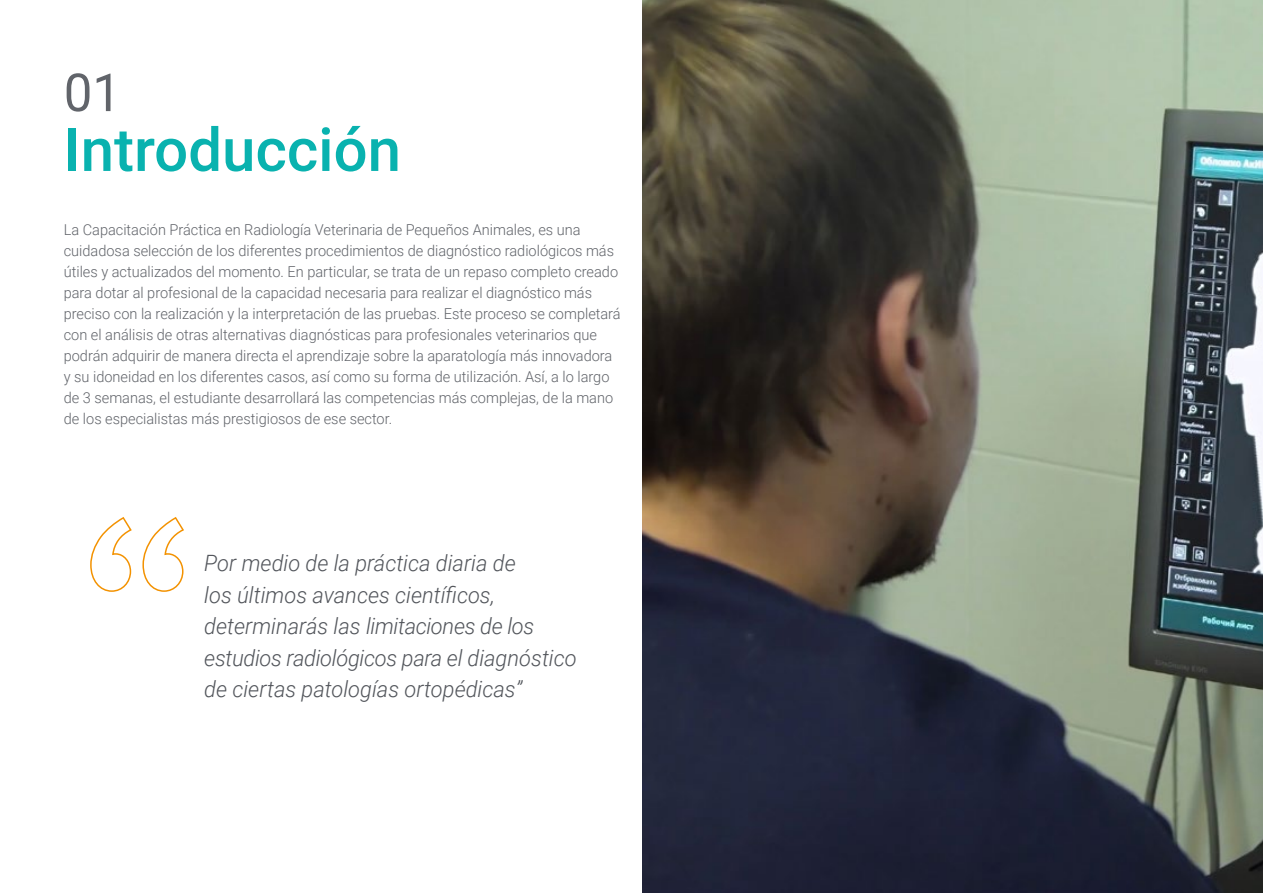
<style>
.page{position:relative;width:1263px;height:893px;background:#fff}
.page>*{position:absolute;margin:0;border:0;box-sizing:border-box;transform-origin:0 0}
.t1{font:500 60px "Roboto";color:#09b2af}
.t2{font:52.5px "Roboto";color:#61646a}
.t3{font:italic 300 22.5px/31.5px "Roboto";color:#52555b}
.t4{font:300 15px/21px "Roboto";color:#61646a}
</style>
<div class="page">
<svg style="left:90px;top:517px;width:94px;height:75px"></svg>
<img style="left:642px;top:0;width:621px;height:893px">
<h2 class="t2" style="left:64px;top:56px;width:59px">01</h2>
<h1 class="t1" style="left:64px;top:108px;width:339px">Introducción</h1>
<p class="t4" style="left:64px;top:218px;width:558px">La Capacitación Práctica en Radiología Veterinaria de Pequeños Animales, es una cuidadosa selección de los diferentes procedimientos de diagnóstico radiológicos más útiles y actualizados del momento. En particular, se trata de un repaso completo creado para dotar al profesional de la capacidad necesaria para realizar el diagnóstico más preciso con la realización y la interpretación de las pruebas. Este proceso se completará con el análisis de otras alternativas diagnósticas para profesionales veterinarios que podrán adquirir de manera directa el aprendizaje sobre la aparatología más innovadora y su idoneidad en los diferentes casos, así como su forma de utilización. Así, a lo largo de 3 semanas, el estudiante desarrollará las competencias más complejas, de la mano de los especialistas más prestigiosos de ese sector.</p>
<h3 class="t3" style="left:204px;top:547px;width:374px">Por medio de la práctica diaria de<br>los últimos avances científicos, determinarás las limitaciones de los estudios radiológicos para el diagnóstico de ciertas patologías ortopédicas”</h3>
</div>
